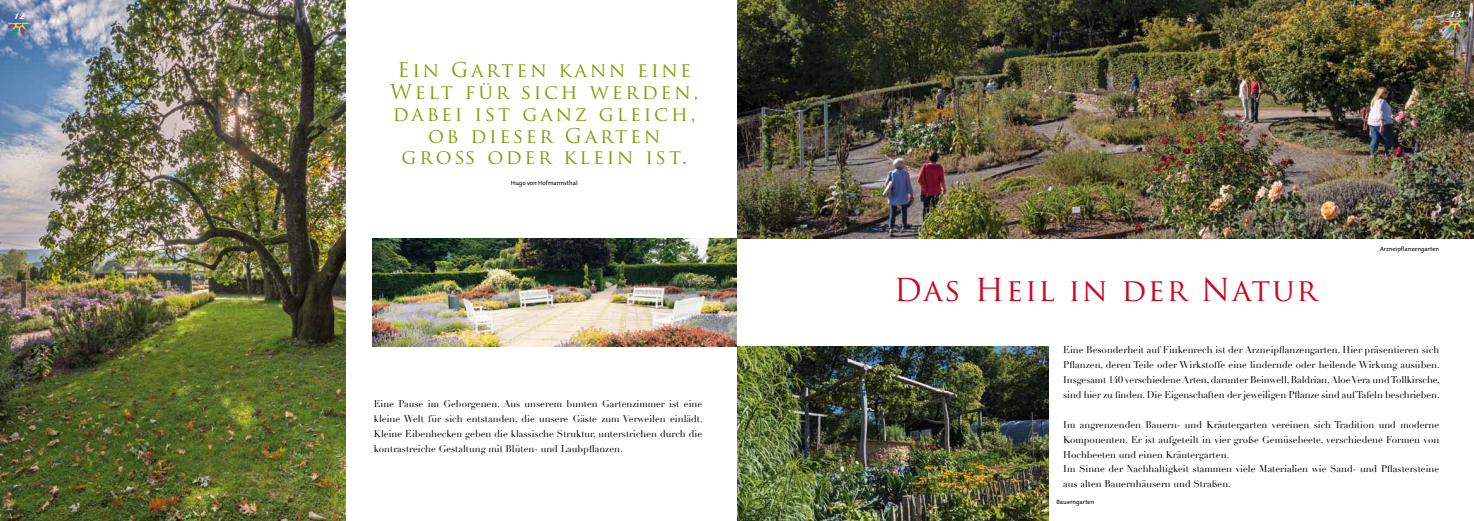
<style>
.page{position:relative;width:1474px;height:521px;background:#fff}
.page>*{position:absolute;margin:0;border:0;box-sizing:border-box;transform-origin:0 0}
.t1{font:30.89px "Trajan Pro";letter-spacing:.06em;color:#cd071e}
.t2{font:19.86px/21.9px "Trajan Pro";letter-spacing:.14em;color:#859d09;text-align:center}
.t3{font:italic 10.5px "Ariston";color:#fff}
.t4{font:9.62px/14.9px "Didot";color:#000;text-align:justify}
.t5{font:6.12px "The Mix";color:#000}
</style>
<div class="page">
<img style="left:737px;top:0;width:736px;height:238px">
<img style="left:737px;top:346px;width:311px;height:175px">
<img style="left:372px;top:238px;width:365px;height:108px">
<img style="left:0;top:0;width:345px;height:521px">
<svg style="left:1442px;top:20px;width:24px;height:13px"></svg>
<svg style="left:7px;top:23px;width:24px;height:12px"></svg>
<p class="t3" style="left:14px;top:9px;width:13px">12</p>
<p class="t3" style="left:1449px;top:8px;width:13px">13</p>
<h2 class="t2" style="left:390px;top:59px;width:310px">Ein Garten kann eine<br>Welt für sich werden, dabei ist ganz gleich, ob dieser Garten groß oder klein ist.</h2>
<p class="t5" style="left:511px;top:178px;width:68px">Hugo von Hofmannsthal</p>
<p class="t4" style="left:374px;top:396px;width:330px">Eine Pause im Geborgenen. Aus unserem bunten Gartenzimmer ist eine kleine Welt für sich entstanden, die unsere Gäste zum Verweilen einlädt.<br>Kleine Eibenhecken geben die klassische Struktur, unterstrichen durch die kontrastreiche Gestaltung mit Blüten- und Laubpflanzen.</p>
<h1 class="t1" style="left:893px;top:270px;width:425px">Das Heil in der Natur</h1>
<p class="t5" style="left:1379px;top:244px;width:61px">Arzneipflanzengarten</p>
<p class="t4" style="left:1063px;top:343px;width:378px">Eine Besonderheit auf Finkenrech ist der Arzneipflanzengarten. Hier präsentieren sich Pflanzen, deren Teile oder Wirkstoffe eine lindernde oder heilende Wirkung ausüben.<br>Insgesamt 140 verschiedene Arten, darunter Beinwell, Baldrian, Aloe Vera und Tollkirsche, sind hier zu finden. Die Eigenschaften der jeweiligen Pflanze sind auf Tafeln beschrieben.</p>
<p class="t4" style="left:1063px;top:417px;width:377px;text-align:left">Im angrenzenden Bauern- und Kräutergarten vereinen sich Tradition und moderne Komponenten. Er ist aufgeteilt in vier große Gemüsebeete, verschiedene Formen von Hochbeeten und einen Kräutergarten.<br>Im Sinne der Nachhaltigkeit stammen viele Materialien wie Sand- und Pflastersteine aus alten Bauernhäusern und Straßen.</p>
<p class="t5" style="left:1056px;top:496px;width:39px">Bauerngarten</p>
</div>
